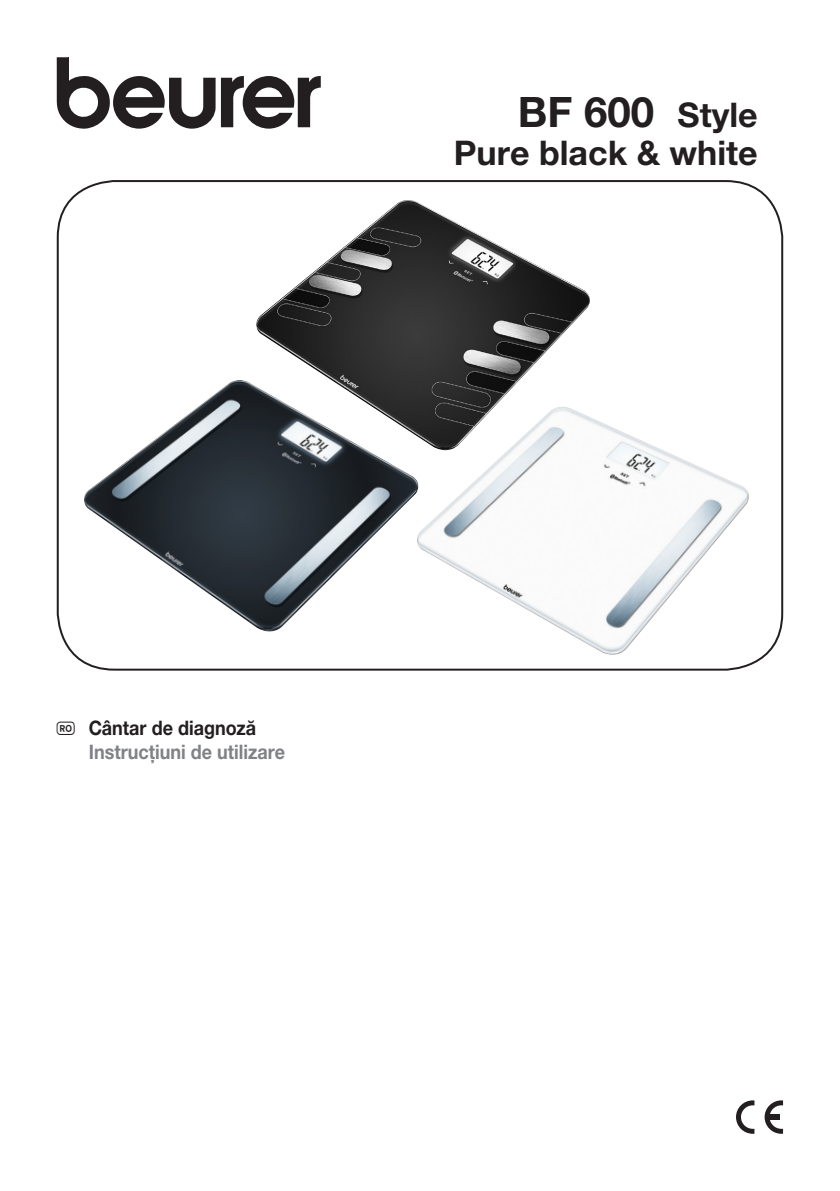
<style>
.page{position:relative;width:840px;height:1191px;background:#fff}
.page>*{position:absolute;margin:0;border:0;box-sizing:border-box;transform-origin:0 0}
.t1{font:700 42px "Helvetica Neue LT Pro";color:#231f20}
.t2{font:700 34px "Helvetica Neue LT Pro";color:#231f20}
.t3{font:700 20px/24px "Helvetica Neue LTW1 G";color:#808285;scale:.9 1}
.s1{font-size:34px}
.s2{font-family:"Laend Beurer 2012";color:#231f20}
.s3{color:#231f20}
</style>
<div class="page">
<svg style="left:57px;top:57px;width:158px;height:72px"></svg>
<svg style="left:221px;top:76px;width:99px;height:53px"></svg>
<svg style="left:764px;top:1100px;width:18px;height:33px"></svg>
<div style="left:768px;top:1114px;width:11px;height:5px;background:#231f20"></div>
<svg style="left:736px;top:1100px;width:18px;height:33px"></svg>
<img style="left:256px;top:200px;width:334px;height:207px">
<img style="left:84px;top:380px;width:334px;height:252px">
<img style="left:414px;top:407px;width:334px;height:248px">
<h1 class="t1" style="left:517px;top:86px;width:241px">BF 600 <span class="s1">Style</span></h1>
<h2 class="t2" style="left:453px;top:132px;width:305px">Pure black &amp; white</h2>
<p class="t3" style="left:89px;top:715px;width:219px;text-indent:-32px"><span class="s2">R</span> <span class="s3">Cântar de diagnoză<br></span>Instrucțiuni de utilizare</p>
</div>
